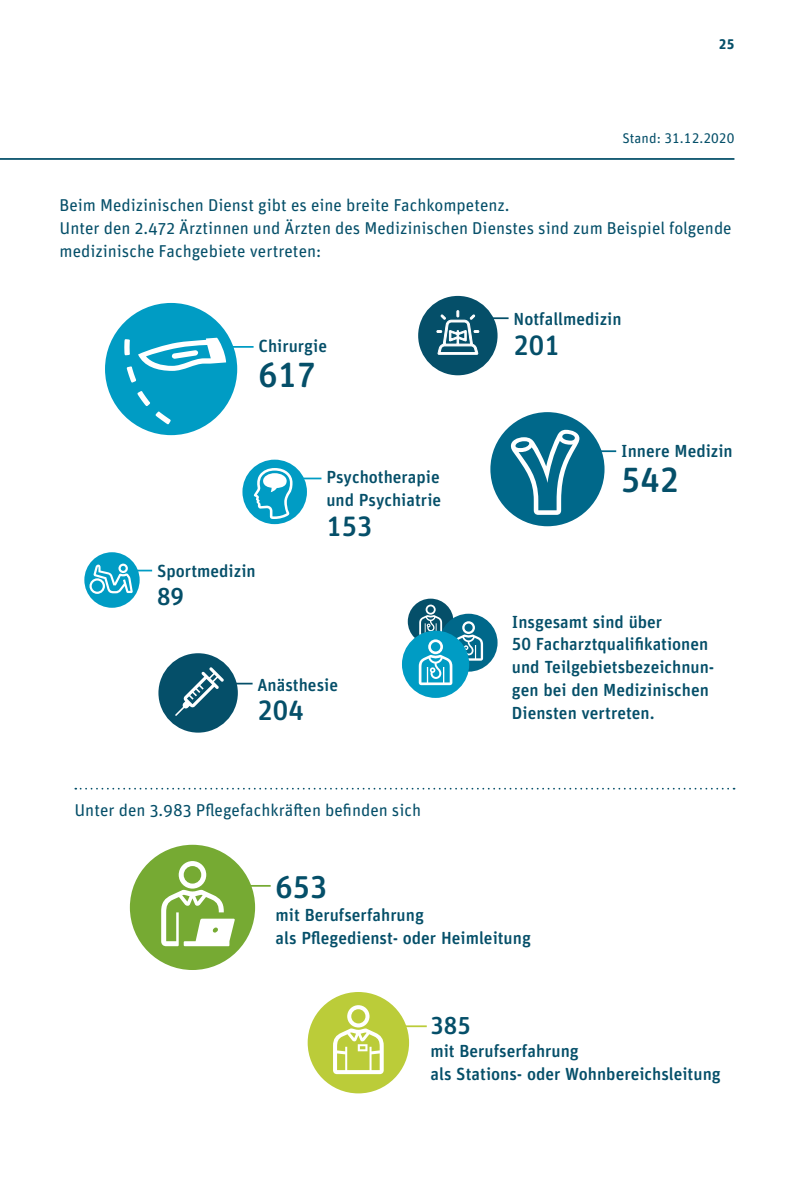
<style>
.page{position:relative;width:794px;height:1191px;background:#fff}
.page>*{position:absolute;margin:0;border:0;box-sizing:border-box;transform-origin:0 0}
.t1{font:500 35px "Unit Rounded Pro";color:#054f69}
.t2{font:500 31.5px "Unit Rounded Pro";color:#054f69}
.t3{font:500 28px "Unit Rounded Pro";color:#054f69}
.t4{font:500 24.5px "Unit Rounded Pro";color:#054f69}
.t5{font:500 17.5px/22.8px "Unit Rounded Pro";color:#054f69}
.Fließtext{font:17.15px/22.8px "Unit Rounded Pro";color:#054f69}
.t6{font:14px "Unit Rounded Pro";letter-spacing:.005em;color:#054f69}
.t7{font:700 14px "Unit Rounded Pro";color:#054f69}
</style>
<div class="page">
<hr style="left:0;top:158px;width:734px;height:2px;background:#054f69">
<svg style="left:75px;top:788px;width:659px;height:1px"></svg>
<div style="left:418px;top:296px;width:79px;height:79px;background:#054f69;border-radius:50%"></div>
<svg style="left:436px;top:310px;width:43px;height:45px"></svg>
<svg style="left:105px;top:303px;width:132px;height:132px"></svg>
<svg style="left:490px;top:412px;width:114px;height:114px"></svg>
<svg style="left:242px;top:459px;width:65px;height:65px"></svg>
<svg style="left:84px;top:552px;width:56px;height:56px"></svg>
<svg style="left:402px;top:598px;width:95px;height:100px"></svg>
<div style="left:158px;top:653px;width:80px;height:79px;background:#054f69;border-radius:50%"></div>
<svg style="left:175px;top:667px;width:49px;height:49px"></svg>
<svg style="left:130px;top:844px;width:125px;height:126px"></svg>
<svg style="left:308px;top:992px;width:101px;height:101px"></svg>
<hr style="left:232px;top:346px;width:21px;height:2px;background:#009cc4">
<hr style="left:487px;top:317px;width:21px;height:2px;background:#054f69">
<hr style="left:231px;top:682px;width:21px;height:2px;background:#054f69">
<hr style="left:240px;top:885px;width:31px;height:1px;background:#76aa33">
<hr style="left:396px;top:1025px;width:31px;height:2px;background:#bbcc39">
<hr style="left:595px;top:450px;width:21px;height:2px;background:#00688a">
<hr style="left:300px;top:477px;width:21px;height:2px;background:#009cc4">
<hr style="left:131px;top:569px;width:21px;height:2px;background:#009cc4">
<p class="t7" style="left:719px;top:34px;width:17px">25</p>
<p class="t6" style="left:622px;top:129px;width:114px">Stand: 31.12.2020</p>
<p class="Fließtext" style="left:60px;top:193px;width:451px">Beim Medizinischen Dienst gibt es eine breite Fachkompetenz.</p>
<p class="Fließtext" style="left:60px;top:216px;width:673px">Unter den 2.472 Ärztinnen und Ärzten des Medizinischen Dienstes sind zum Beispiel folgende medizinische Fachgebiete vertreten:</p>
<p class="t5" style="left:258px;top:334px;width:70px">Chirurgie</p>
<p class="t1" style="left:258px;top:350px;width:59px">617</p>
<p class="t5" style="left:513px;top:307px;width:110px">Notfallmedizin</p>
<p class="t3" style="left:513px;top:325px;width:48px">201</p>
<p class="t5" style="left:621px;top:439px;width:113px">Innere Medizin</p>
<p class="t5" style="left:157px;top:558px;width:100px">Sportmedizin</p>
<p class="t4" style="left:157px;top:579px;width:28px">89</p>
<p class="t5" style="left:326px;top:465px;width:115px">Psychotherapie</p>
<p class="t1" style="left:621px;top:455px;width:59px">542</p>
<p class="t5" style="left:326px;top:487px;width:116px">und Psychiatrie</p>
<p class="t3" style="left:326px;top:506px;width:48px">153</p>
<p class="t5" style="left:257px;top:672px;width:82px">Anästhesie</p>
<p class="t3" style="left:257px;top:691px;width:48px">204</p>
<p class="Fließtext" style="left:74px;top:798px;width:348px">Unter den 3.983 Pflegefachkräften befinden sich</p>
<p class="t5" style="left:512px;top:609px;width:204px">Insgesamt sind über<br>50 Facharztqualifikationen und Teilgebietsbezeichnun&shy;gen bei den Medizinischen<br>Diensten vertreten.</p>
<p class="t2" style="left:276px;top:865px;width:53px">653</p>
<p class="t5" style="left:276px;top:903px;width:150px">mit Berufserfahrung</p>
<p class="t5" style="left:276px;top:925px;width:257px">als Pflegedienst- oder Heimleitung</p>
<p class="t4" style="left:430px;top:1008px;width:42px">385</p>
<p class="t5" style="left:430px;top:1038px;width:150px">mit Berufserfahrung</p>
<p class="t5" style="left:430px;top:1061px;width:292px">als Stations- oder Wohnbereichsleitung</p>
</div>
